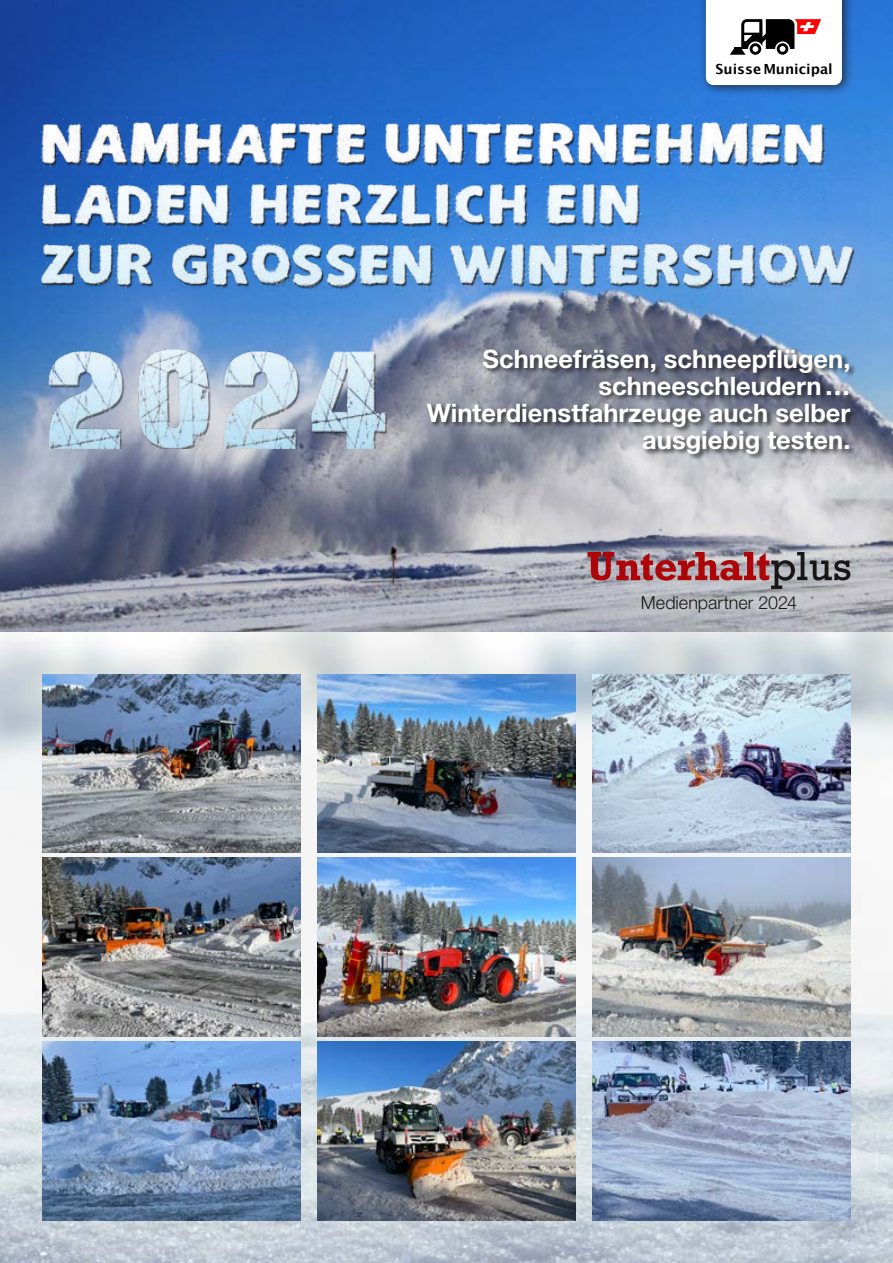
<style>
.page{position:relative;width:893px;height:1263px;background:#fff}
.page>*{position:absolute;margin:0;border:0;box-sizing:border-box;transform-origin:0 0}
.Grundschrift_1{font:700 25.5px/27px "Helvetica Neue LT Std";color:#fff;text-align:right}
.Grundschrift{font:300 18px "Helvetica Neue LT Std";color:#181716}
.t1{font:700 13.95px "Lucida Grande";color:#000}
</style>
<div class="page">
<img style="left:0;top:631px;width:893px;height:632px">
<img style="left:0;top:0;width:893px;height:631px">
<img style="left:43px;top:674px;width:257px;height:179px">
<img style="left:318px;top:674px;width:257px;height:178px">
<img style="left:592px;top:674px;width:258px;height:178px">
<img style="left:43px;top:858px;width:257px;height:178px">
<img style="left:318px;top:858px;width:257px;height:178px">
<img style="left:592px;top:858px;width:258px;height:178px">
<img style="left:43px;top:1042px;width:257px;height:178px">
<img style="left:592px;top:1042px;width:258px;height:178px">
<img style="left:318px;top:1042px;width:257px;height:178px">
<img style="left:40px;top:109px;width:830px;height:340px">
<div style="left:698px;top:0;width:155px;height:96px;background:#181716;opacity:.75"></div>
<svg style="left:706px;top:0;width:136px;height:85px"></svg>
<svg style="left:587px;top:552px;width:263px;height:37px;background:#a3797f"></svg>
<div style="left:426px;top:347px;width:431px;height:114px;background:#181716;opacity:.75"></div>
<p class="t1" style="left:716px;top:58px;width:119px">SuisseMunicipal</p>
<p class="Grundschrift_1" style="left:482px;top:345px;width:369px">Schneefräsen, schneepflügen, schneeschleudern…</p>
<p class="Grundschrift_1" style="left:427px;top:399px;width:425px">Winterdienstfahrzeuge auch selber ausgiebig testen.</p>
<p class="Grundschrift" style="left:641px;top:592px;width:158px">Medienpartner 2024</p>
</div>
